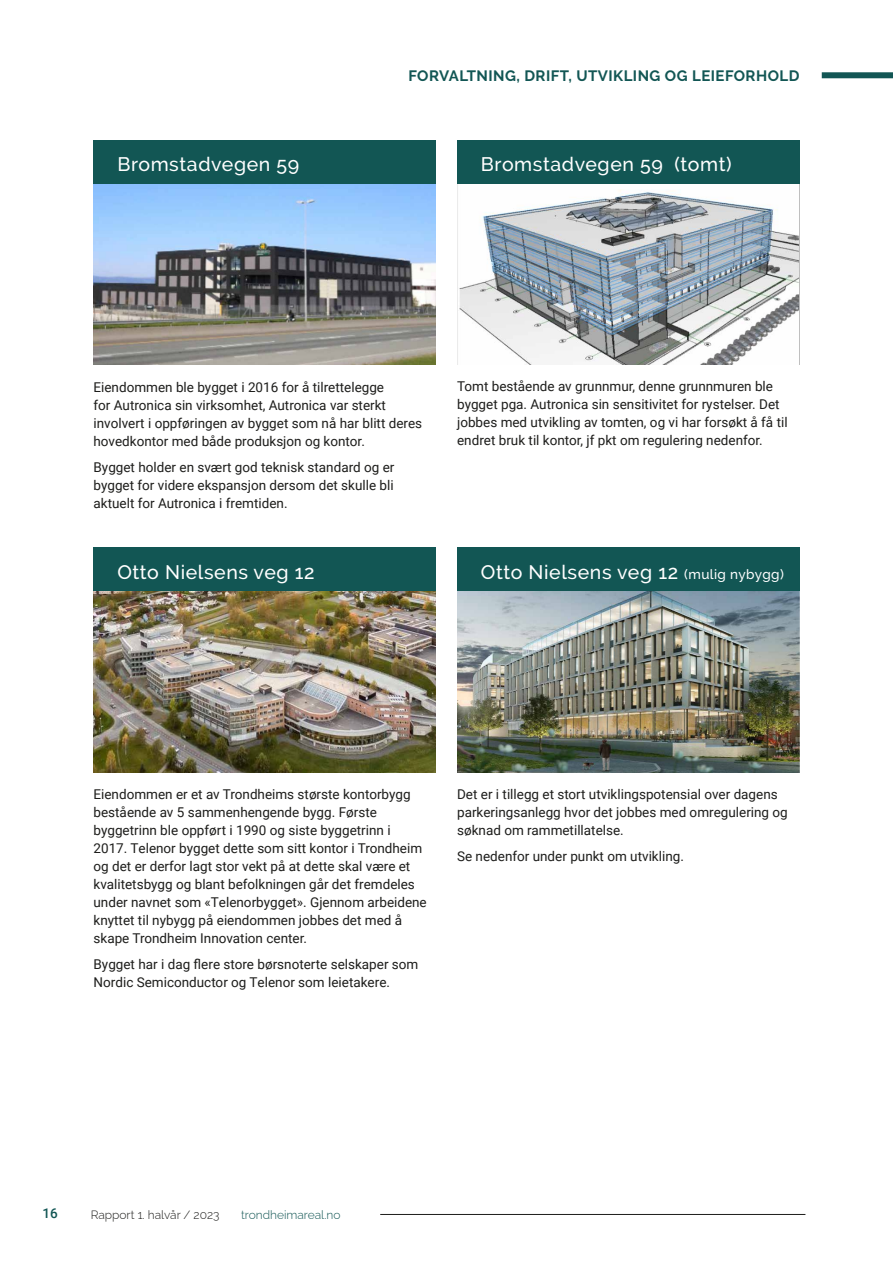
<style>
.page{position:relative;width:893px;height:1263px;background:#fff}
.page>*{position:absolute;margin:0;border:0;box-sizing:border-box;transform-origin:0 0}
.t1{font:500 19.5px "Raleway";letter-spacing:.03em;color:#fff}
.t2{font:700 15px "Raleway";letter-spacing:.03em;color:#125654}
.t3{font:13.5px/18px "Roboto";color:#1d1d1b}
.t4{font:500 13.5px "Roboto";color:#125654}
.t5{font:100 12px "Raleway";color:#1d1d1b}
.t6{font:100 12px "Raleway";color:#125654}
.s1{font-size:13.5px}
</style>
<div class="page">
<img style="left:94px;top:184px;width:342px;height:181px">
<img style="left:94px;top:591px;width:342px;height:181px">
<img style="left:457px;top:184px;width:342px;height:181px">
<img style="left:457px;top:591px;width:342px;height:181px">
<div style="left:94px;top:140px;width:342px;height:44px;background:#125654"></div>
<div style="left:94px;top:547px;width:342px;height:44px;background:#125654"></div>
<div style="left:457px;top:140px;width:342px;height:44px;background:#125654"></div>
<div style="left:457px;top:547px;width:342px;height:44px;background:#125654"></div>
<hr style="left:380px;top:1214px;width:425px;height:1px;background:#1d1d1b">
<div style="left:822px;top:72px;width:71px;height:6px;background:#125654"></div>
<h1 class="t1" style="left:117px;top:153px;width:183px">Bromstadvegen 59</h1>
<p class="t2" style="left:408px;top:67px;width:392px">FORVALTNING, DRIFT, UTVIKLING OG LEIEFORHOLD</p>
<h1 class="t1" style="left:481px;top:153px;width:252px">Bromstadvegen 59 (tomt)</h1>
<p class="t3" style="left:94px;top:377px;width:330px">Eiendommen ble bygget i 2016 for å tilrettelegge<br>for Autronica sin virksomhet, Autronica var sterkt involvert i oppføringen av bygget som nå har blitt deres hovedkontor med både produksjon og kontor.</p>
<p class="t3" style="left:94px;top:458px;width:302px;text-align:justify">Bygget holder en svært god teknisk standard og er bygget for videre ekspansjon dersom det skulle bli aktuelt for Autronica i fremtiden.</p>
<h1 class="t1" style="left:117px;top:560px;width:199px">Otto Nielsens veg 12</h1>
<p class="t3" style="left:457px;top:377px;width:332px">Tomt bestående av grunnmur, denne grunnmuren ble bygget pga. Autronica sin sensitivitet for rystelser. Det jobbes med utvikling av tomten, og vi har forsøkt å få til endret bruk til kontor, jf pkt om regulering nedenfor.</p>
<h1 class="t1" style="left:481px;top:560px;width:304px">Otto Nielsens veg 12 <span class="s1">(mulig nybygg)</span></h1>
<p class="t3" style="left:94px;top:784px;width:335px">Eiendommen er et av Trondheims største kontorbygg bestående av 5 sammenhengende bygg. Første byggetrinn ble oppført i 1990 og siste byggetrinn i 2017. Telenor bygget dette som sitt kontor i Trondheim og det er derfor lagt stor vekt på at dette skal være et kvalitetsbygg og blant befolkningen går det fremdeles under navnet som «Telenorbygget». Gjennom arbeidene knyttet til nybygg på eiendommen jobbes det med å skape Trondheim Innovation center.</p>
<p class="t3" style="left:94px;top:955px;width:326px">Bygget har i dag flere store børsnoterte selskaper som<br>Nordic Semiconductor og Telenor som leietakere.</p>
<p class="t3" style="left:457px;top:784px;width:332px">Det er i tillegg et stort utviklingspotensial over dagens parkeringsanlegg hvor det jobbes med omregulering og søknad om rammetillatelse.</p>
<p class="t3" style="left:457px;top:847px;width:228px">Se nedenfor under punkt om utvikling.</p>
<p class="t4" style="left:43px;top:1204px;width:17px">16</p>
<p class="t5" style="left:91px;top:1205px;width:130px">Rapport 1. halvår / 2023</p>
<p class="t6" style="left:241px;top:1205px;width:101px">trondheimareal.no</p>
</div>
